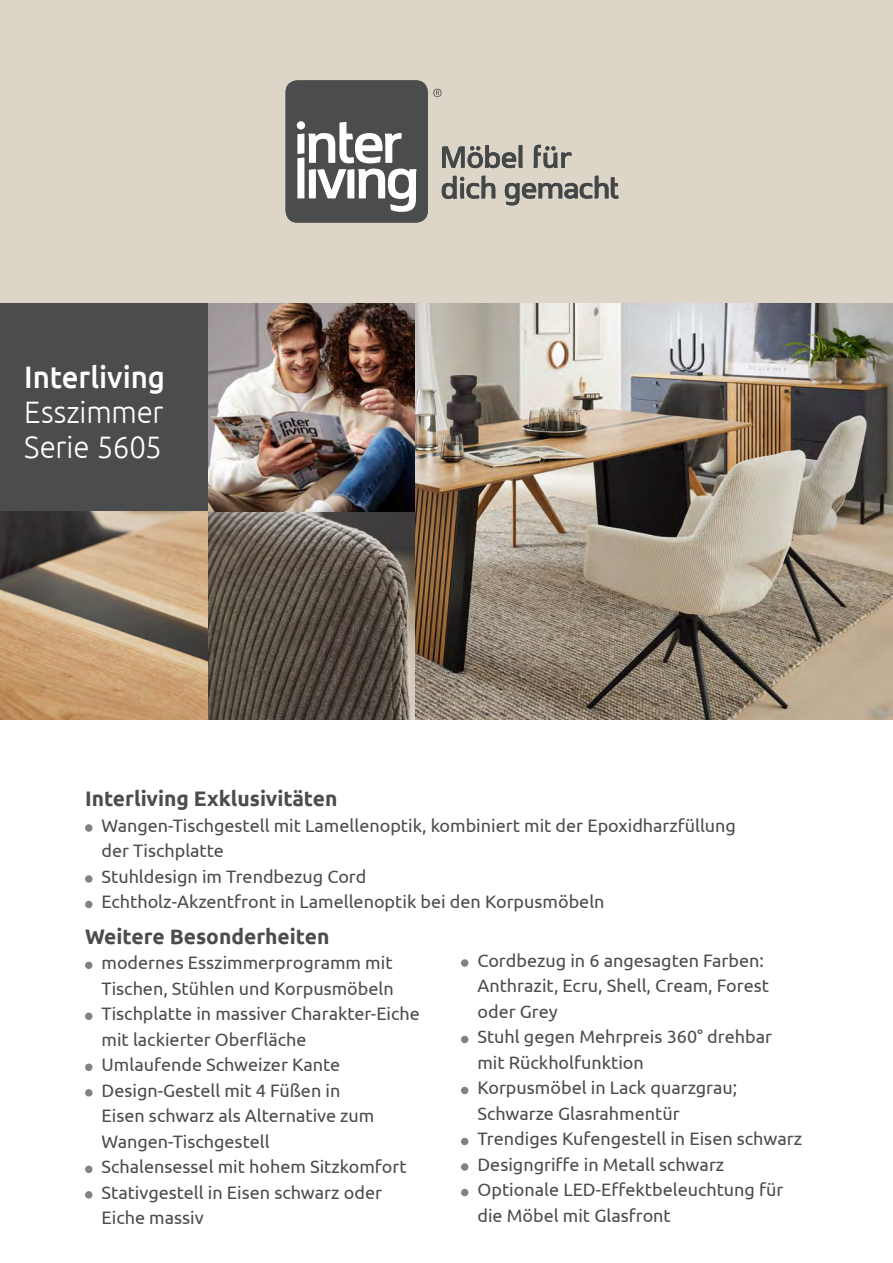
<style>
.page{position:relative;width:893px;height:1263px;background:#fff}
.page>*{position:absolute;margin:0;border:0;box-sizing:border-box;transform-origin:0 0}
.t1{font:300 31.05px "Ubuntu";letter-spacing:-.005em;color:#fff;scale:.95 1}
.t2{font:500 31.05px "Ubuntu";letter-spacing:-.005em;color:#fff;scale:.95 1}
.t3{font:700 21px "Ubuntu";color:#4b4c4d}
.t4{font:18px/25.5px "Ubuntu";color:#4b4c4d}
</style>
<div class="page">
<div style="left:0;top:0;width:893px;height:719px;background:#dcd5c8"></div>
<div style="left:286px;top:80px;width:142px;height:143px;background:#4b4c4d;border-radius:12px"></div>
<svg style="left:534px;top:145px;width:38px;height:23px"></svg>
<svg style="left:505px;top:176px;width:113px;height:29px"></svg>
<svg style="left:297px;top:121px;width:120px;height:91px"></svg>
<svg style="left:442px;top:145px;width:81px;height:23px"></svg>
<svg style="left:442px;top:176px;width:53px;height:23px"></svg>
<svg style="left:433px;top:89px;width:8px;height:8px"></svg>
<div style="left:85px;top:961px;width:8px;height:8px;background:#808285;border-radius:50%"></div>
<div style="left:85px;top:1012px;width:8px;height:8px;background:#808285;border-radius:50%"></div>
<div style="left:85px;top:1063px;width:8px;height:8px;background:#808285;border-radius:50%"></div>
<div style="left:85px;top:1089px;width:8px;height:7px;background:#808285;border-radius:50%"></div>
<div style="left:85px;top:1165px;width:8px;height:8px;background:#808285;border-radius:50%"></div>
<div style="left:85px;top:1191px;width:8px;height:7px;background:#808285;border-radius:50%"></div>
<div style="left:461px;top:959px;width:7px;height:8px;background:#808285;border-radius:50%"></div>
<div style="left:461px;top:1036px;width:7px;height:7px;background:#808285;border-radius:50%"></div>
<div style="left:461px;top:1087px;width:7px;height:7px;background:#808285;border-radius:50%"></div>
<div style="left:461px;top:1138px;width:7px;height:7px;background:#808285;border-radius:50%"></div>
<div style="left:461px;top:1163px;width:7px;height:8px;background:#808285;border-radius:50%"></div>
<div style="left:461px;top:1189px;width:7px;height:7px;background:#808285;border-radius:50%"></div>
<div style="left:85px;top:824px;width:8px;height:8px;background:#808285;border-radius:50%"></div>
<div style="left:85px;top:875px;width:8px;height:8px;background:#808285;border-radius:50%"></div>
<div style="left:85px;top:901px;width:8px;height:7px;background:#808285;border-radius:50%"></div>
<img style="left:208px;top:303px;width:685px;height:416px">
<img style="left:208px;top:303px;width:208px;height:208px">
<img style="left:0;top:511px;width:208px;height:208px">
<div style="left:0;top:303px;width:208px;height:208px;background:#4b4c4d"></div>
<p class="t2" style="left:24px;top:357px;width:150px">Interliving</p>
<p class="t1" style="left:24px;top:393px;width:148px">Esszimmer</p>
<p class="t1" style="left:24px;top:428px;width:146px">Serie 5605</p>
<p class="t3" style="left:85px;top:786px;width:254px">Interliving Exklusivitäten</p>
<p class="t4" style="left:102px;top:812px;width:636px">Wangen-Tischgestell mit Lamellenoptik, kombiniert mit der Epoxidharzfüllung</p>
<p class="t4" style="left:102px;top:837px;width:124px">der Tischplatte</p>
<p class="t4" style="left:102px;top:863px;width:266px">Stuhldesign im Trendbezug Cord</p>
<p class="t4" style="left:102px;top:888px;width:505px">Echtholz-Akzentfront in Lamellenoptik bei den Korpusmöbeln</p>
<p class="t3" style="left:85px;top:923px;width:246px">Weitere Besonderheiten</p>
<p class="t4" style="left:102px;top:949px;width:294px">modernes Esszimmerprogramm mit<br>Tischen, Stühlen und Korpusmöbeln</p>
<p class="t4" style="left:102px;top:1000px;width:320px">Tischplatte in massiver Charakter-Eiche mit lackierter Oberfläche</p>
<p class="t4" style="left:102px;top:1051px;width:240px">Umlaufende Schweizer Kante</p>
<p class="t4" style="left:102px;top:1077px;width:240px">Design-Gestell mit 4 Füßen in</p>
<p class="t4" style="left:102px;top:1102px;width:274px">Eisen schwarz als Alternative zum</p>
<p class="t4" style="left:102px;top:1128px;width:170px">Wangen-Tischgestell</p>
<p class="t4" style="left:102px;top:1153px;width:307px">Schalensessel mit hohem Sitzkomfort</p>
<p class="t4" style="left:102px;top:1179px;width:282px">Stativgestell in Eisen schwarz oder</p>
<p class="t4" style="left:102px;top:1204px;width:104px">Eiche massiv</p>
<p class="t4" style="left:477px;top:947px;width:288px">Cordbezug in 6 angesagten Farben:</p>
<p class="t4" style="left:477px;top:972px;width:293px">Anthrazit, Ecru, Shell, Cream, Forest oder Grey</p>
<p class="t4" style="left:477px;top:1023px;width:296px">Stuhl gegen Mehrpreis 360° drehbar</p>
<p class="t4" style="left:477px;top:1049px;width:168px">mit Rückholfunktion</p>
<p class="t4" style="left:477px;top:1074px;width:261px">Korpusmöbel in Lack quarzgrau;</p>
<p class="t4" style="left:477px;top:1100px;width:204px">Schwarze Glasrahmentür</p>
<p class="t4" style="left:477px;top:1125px;width:326px">Trendiges Kufengestell in Eisen schwarz</p>
<p class="t4" style="left:477px;top:1151px;width:248px">Designgriffe in Metall schwarz</p>
<p class="t4" style="left:477px;top:1176px;width:307px">Optionale LED-Effektbeleuchtung für</p>
<p class="t4" style="left:477px;top:1202px;width:195px">die Möbel mit Glasfront</p>
</div>
